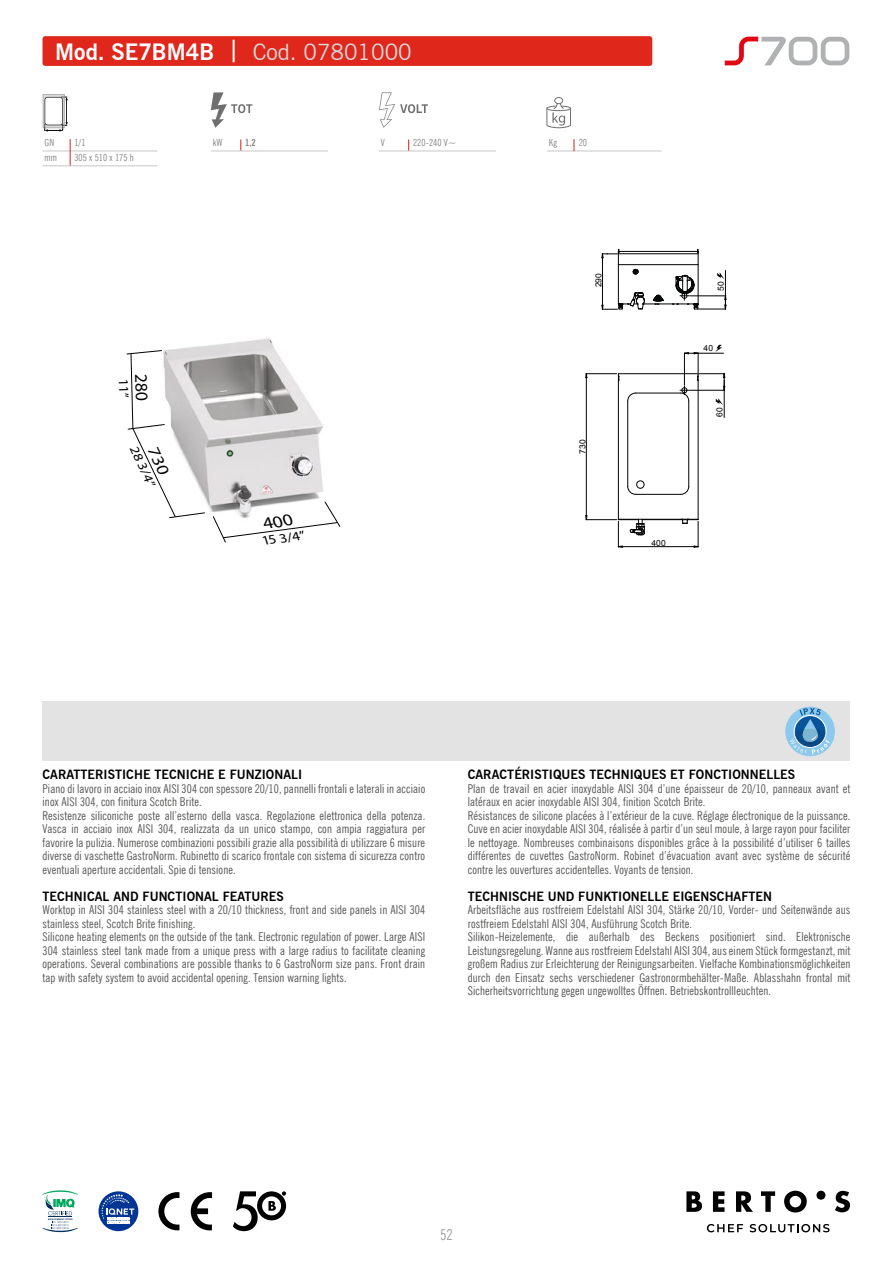
<style>
.page{position:relative;width:893px;height:1263px;background:#fff}
.page>*{position:absolute;margin:0;border:0;box-sizing:border-box;transform-origin:0 0}
.t1{font:700 22.5px "News Gothic BT";color:#fff}
.t2{font:condensed 15px "News Gothic BT";color:#9d9d9c}
.t3{font:italic 13.2px "Myriad Pro";color:#000;scale:1.15 1}
.t4{font:12.9px "Myriad Pro";color:#000;scale:1.15 1}
.t5{font:700 12.75px "News Gothic BT";letter-spacing:.005em;color:#000}
.t6{font:condensed 12px/13.5px "News Gothic BT";letter-spacing:.01em;color:#575756}
.t7{font:condensed 9.75px "News Gothic BT";letter-spacing:.01em;color:#878787}
.t8{font:700 condensed 9.75px "News Gothic BT";color:#878787}
.t9{font:8.4px "Arial";color:#010202}
.s1{font-weight:400;color:#dadada}
</style>
<div class="page">
<svg style="left:725px;top:37px;width:124px;height:28px"></svg>
<div style="left:43px;top:36px;width:609px;height:30px;background:#df271c;border-radius:3px"></div>
<svg style="left:686px;top:1191px;width:16px;height:21px"></svg>
<svg style="left:713px;top:1191px;width:12px;height:21px"></svg>
<svg style="left:736px;top:1191px;width:17px;height:21px"></svg>
<svg style="left:761px;top:1191px;width:14px;height:21px"></svg>
<svg style="left:784px;top:1191px;width:23px;height:21px"></svg>
<svg style="left:835px;top:1191px;width:15px;height:21px"></svg>
<div style="left:816px;top:1191px;width:9px;height:9px;background:#000;border-radius:50%"></div>
<svg style="left:707px;top:1224px;width:36px;height:8px"></svg>
<svg style="left:750px;top:1224px;width:80px;height:8px"></svg>
<svg style="left:191px;top:1192px;width:21px;height:38px"></svg>
<svg style="left:158px;top:1192px;width:21px;height:38px"></svg>
<svg style="left:233px;top:1191px;width:53px;height:40px"></svg>
<svg style="left:99px;top:1191px;width:39px;height:40px"></svg>
<svg style="left:101px;top:1194px;width:33px;height:29px"></svg>
<svg style="left:43px;top:1190px;width:35px;height:42px"></svg>
<hr style="left:618px;top:380px;width:1px;height:139px;background:#010202">
<hr style="left:636px;top:494px;width:45px;height:1px;background:#010202">
<hr style="left:627px;top:401px;width:1px;height:85px;background:#010202">
<hr style="left:688px;top:401px;width:1px;height:85px;background:#010202">
<hr style="left:698px;top:380px;width:1px;height:139px;background:#010202">
<hr style="left:636px;top:393px;width:45px;height:1px;background:#010202">
<hr style="left:618px;top:373px;width:80px;height:1px;background:#010202">
<svg style="left:628px;top:393px;width:8px;height:8px"></svg>
<svg style="left:628px;top:486px;width:8px;height:8px"></svg>
<svg style="left:681px;top:486px;width:8px;height:8px"></svg>
<hr style="left:642px;top:519px;width:41px;height:1px;background:#010202">
<hr style="left:618px;top:264px;width:80px;height:1px;background:#010202">
<hr style="left:618px;top:253px;width:80px;height:1px;background:#010202">
<hr style="left:619px;top:251px;width:78px;height:1px;background:#010202">
<hr style="left:618px;top:265px;width:1px;height:39px;background:#010202">
<hr style="left:643px;top:304px;width:55px;height:1px;background:#010202">
<svg style="left:653px;top:295px;width:11px;height:10px"></svg>
<svg style="left:618px;top:374px;width:2px;height:7px"></svg>
<svg style="left:633px;top:269px;width:5px;height:5px"></svg>
<div style="left:637px;top:481px;width:7px;height:7px;border:1px solid #010202;border-radius:50%"></div>
<hr style="left:602px;top:258px;width:1px;height:47px;background:#010202">
<svg style="left:602px;top:293px;width:43px;height:17px"></svg>
<svg style="left:602px;top:249px;width:18px;height:16px"></svg>
<hr style="left:622px;top:546px;width:72px;height:1px;background:#010202">
<svg style="left:618px;top:519px;width:27px;height:28px"></svg>
<svg style="left:681px;top:519px;width:18px;height:28px"></svg>
<hr style="left:586px;top:519px;width:31px;height:1px;background:#010202">
<hr style="left:586px;top:373px;width:31px;height:1px;background:#010202">
<hr style="left:586px;top:378px;width:1px;height:138px;background:#010202">
<hr style="left:724px;top:380px;width:1px;height:38px;background:#010202">
<svg style="left:680px;top:345px;width:45px;height:60px"></svg>
<svg style="left:672px;top:249px;width:54px;height:61px"></svg>
<img style="left:168px;top:338px;width:173px;height:189px">
<div style="left:43px;top:702px;width:807px;height:59px;background:#e3e3e3"></div>
<svg style="left:785px;top:707px;width:50px;height:49px"></svg>
<hr style="left:72px;top:151px;width:85px;height:1px;background:#c6c6c6">
<hr style="left:72px;top:165px;width:85px;height:1px;background:#c6c6c6">
<svg style="left:43px;top:139px;width:29px;height:27px"></svg>
<svg style="left:546px;top:102px;width:25px;height:27px"></svg>
<div style="left:554px;top:97px;width:9px;height:7px;border:1px solid #706f6f;border-radius:50%"></div>
<hr style="left:576px;top:151px;width:86px;height:1px;background:#c6c6c6">
<svg style="left:547px;top:139px;width:29px;height:13px"></svg>
<svg style="left:45px;top:96px;width:17px;height:1px"></svg>
<div style="left:43px;top:94px;width:21px;height:34px;border:1px solid #b3b2b2"></div>
<svg style="left:44px;top:97px;width:24px;height:35px"></svg>
<hr style="left:211px;top:151px;width:32px;height:1px;background:#c6c6c6">
<hr style="left:243px;top:151px;width:85px;height:1px;background:#c6c6c6">
<svg style="left:240px;top:139px;width:1px;height:12px"></svg>
<svg style="left:211px;top:92px;width:41px;height:36px"></svg>
<hr style="left:379px;top:151px;width:32px;height:1px;background:#c6c6c6">
<hr style="left:411px;top:151px;width:85px;height:1px;background:#c6c6c6">
<svg style="left:408px;top:139px;width:1px;height:12px"></svg>
<svg style="left:379px;top:92px;width:49px;height:36px"></svg>
<svg style="left:213px;top:501px;width:127px;height:42px"></svg>
<svg style="left:126px;top:350px;width:79px;height:168px"></svg>
<h1 class="t1" style="left:55px;top:38px;width:358px">Mod. SE7BM4B | <span class="s1">Cod. 07801000</span></h1>
<p class="t7" style="left:45px;top:137px;width:11px">GN</p>
<p class="t7" style="left:74px;top:137px;width:13px">1/1</p>
<p class="t7" style="left:45px;top:152px;width:14px">mm</p>
<p class="t7" style="left:74px;top:152px;width:61px">305 x 510 x 175 h</p>
<p class="t4" style="left:141px;top:443px;width:39px;rotate:65deg">28 3/4”</p>
<p class="t7" style="left:213px;top:137px;width:11px">kW</p>
<p class="t8" style="left:245px;top:137px;width:12px">1,2</p>
<p class="t7" style="left:381px;top:137px;width:5px">V</p>
<p class="t7" style="left:413px;top:137px;width:45px">220-240 V~</p>
<p class="t7" style="left:549px;top:137px;width:10px">Kg</p>
<p class="t7" style="left:579px;top:137px;width:10px">20</p>
<p class="t3" style="left:262px;top:533px;width:39px;rotate:-8deg">15 3/4”</p>
<p class="t9" style="left:593px;top:287px;width:16px;rotate:-90deg">290</p>
<p class="t9" style="left:715px;top:291px;width:11px;rotate:-90deg">50</p>
<p class="t9" style="left:704px;top:343px;width:11px">40</p>
<p class="t9" style="left:577px;top:454px;width:16px;rotate:-90deg">730</p>
<p class="t9" style="left:714px;top:416px;width:11px;rotate:-90deg">60</p>
<p class="t9" style="left:652px;top:537px;width:16px">400</p>
<p class="t5" style="left:43px;top:767px;width:261px">CARATTERISTICHE TECNICHE E FUNZIONALI</p>
<p class="t6" style="left:43px;top:782px;width:384px">Piano di lavoro in acciaio inox AISI 304 con spessore 20/10, pannelli frontali e laterali in acciaio inox AISI 304, con finitura Scotch Brite.<br>Resistenze siliconiche poste all’esterno della vasca. Regolazione elettronica della potenza.<br>Vasca in acciaio inox AISI 304, realizzata da un unico stampo, con ampia raggiatura per favorire la pulizia. Numerose combinazioni possibili grazie alla possibilità di utilizzare 6 misure diverse di vaschette GastroNorm. Rubinetto di scarico frontale con sistema di sicurezza contro eventuali aperture accidentali. Spie di tensione.</p>
<p class="t5" style="left:43px;top:889px;width:243px">TECHNICAL AND FUNCTIONAL FEATURES</p>
<p class="t6" style="left:43px;top:903px;width:384px">Worktop in AISI 304 stainless steel with a 20/10 thickness, front and side panels in AISI 304 stainless steel, Scotch Brite finishing.<br>Silicone heating elements on the outside of the tank. Electronic regulation of power. Large AISI 304 stainless steel tank made from a unique press with a large radius to facilitate cleaning operations. Several combinations are possible thanks to 6 GastroNorm size pans. Front drain tap with safety system to avoid accidental opening. Tension warning lights.</p>
<p class="t5" style="left:468px;top:767px;width:329px">CARACTÉRISTIQUES TECHNIQUES ET FONCTIONNELLES</p>
<p class="t6" style="left:468px;top:782px;width:384px">Plan de travail en acier inoxydable AISI 304 d’une épaisseur de 20/10, panneaux avant et latéraux en acier inoxydable AISI 304, finition Scotch Brite.<br>Résistances de silicone placées à l’extérieur de la cuve. Réglage électronique de la puissance.<br>Cuve en acier inoxydable AISI 304, réalisée à partir d’un seul moule, à large rayon pour faciliter le nettoyage. Nombreuses combinaisons disponibles grâce à la possibilité d’utiliser 6 tailles différentes de cuvettes GastroNorm. Robinet d’évacuation avant avec système de sécurité contre les ouvertures accidentelles. Voyants de tension.</p>
<p class="t5" style="left:468px;top:889px;width:306px">TECHNISCHE UND FUNKTIONELLE EIGENSCHAFTEN</p>
<p class="t6" style="left:468px;top:903px;width:384px">Arbeitsfläche aus rostfreiem Edelstahl AISI 304, Stärke 20/10, Vorder- und Seitenwände aus rostfreiem Edelstahl AISI 304, Ausführung Scotch Brite.<br>Silikon-Heizelemente, die außerhalb des Beckens positioniert sind. Elektronische Leistungsregelung. Wanne aus rostfreiem Edelstahl AISI 304, aus einem Stück formgestanzt, mit großem Radius zur Erleichterung der Reinigungsarbeiten. Vielfache Kombinationsmöglichkeiten durch den Einsatz sechs verschiedener Gastronormbehälter-Maße. Ablasshahn frontal mit Sicherheitsvorrichtung gegen ungewolltes Öffnen. Betriebskontrollleuchten.</p>
<p class="t2" style="left:440px;top:1226px;width:14px">52</p>
</div>
